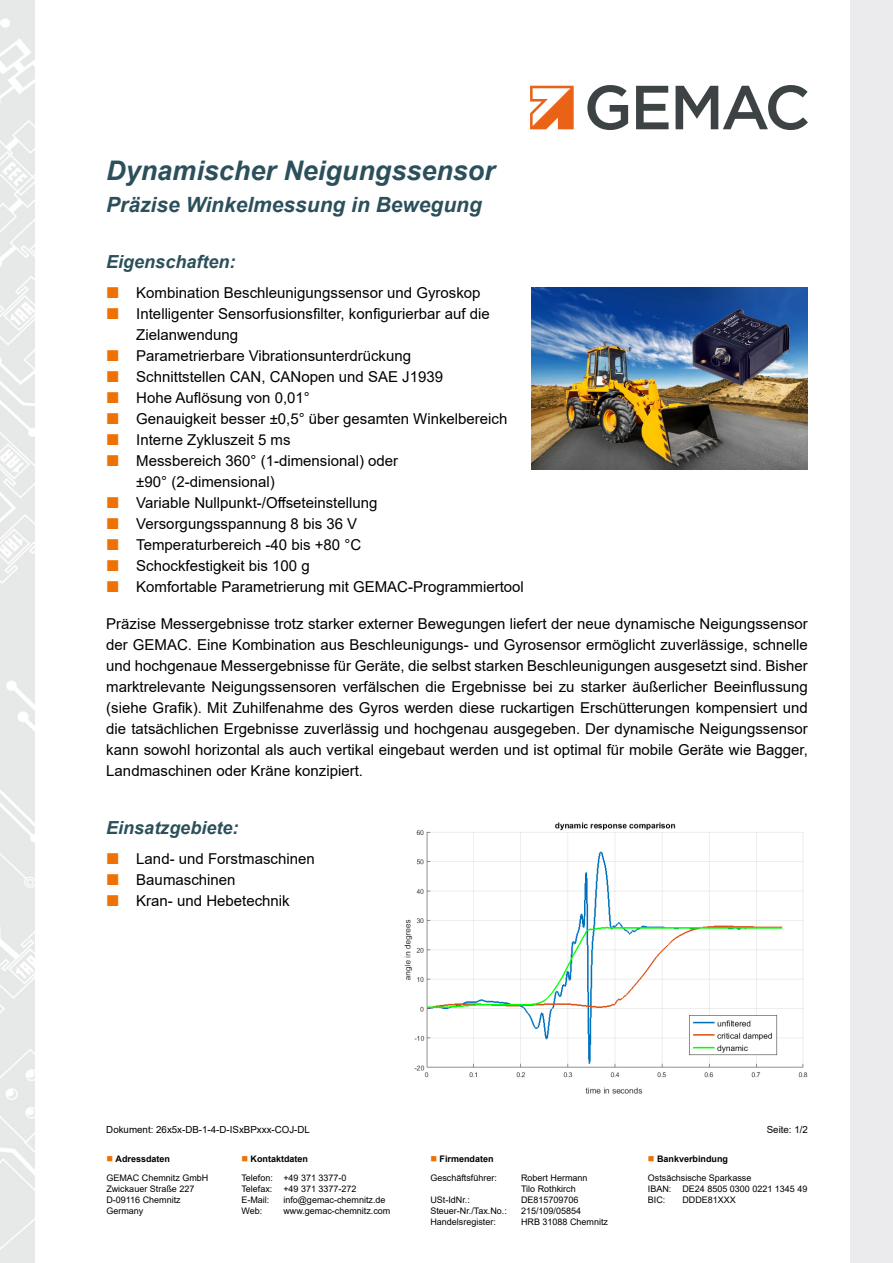
<style>
.page{position:relative;width:893px;height:1263px;background:#fff}
.page>*{position:absolute;margin:0;border:0;box-sizing:border-box;transform-origin:0 0}
.t1{font:italic 700 27px "Arial";color:#2c505b}
.t2{font:italic 700 21px "Arial";color:#2c505b}
.t3{font:italic 700 18px "Arial";color:#2c505b}
.t4{font:15px/21px "Arial";color:#000}
.t5{font:9.75px "Arial";color:#000}
.t6{font:9px "Arial";color:#000}
.t7{font:700 9px "Arial";color:#000}
.s1{color:#ee7203}
</style>
<div class="page">
<img style="left:0;top:0;width:35px;height:1263px">
<div style="left:850px;top:0;width:43px;height:1263px;background:#ebebee"></div>
<svg style="left:587px;top:85px;width:41px;height:45px"></svg>
<svg style="left:636px;top:86px;width:33px;height:43px"></svg>
<svg style="left:676px;top:85px;width:132px;height:45px"></svg>
<svg style="left:530px;top:86px;width:44px;height:43px"></svg>
<img style="left:404px;top:822px;width:404px;height:272px">
<img style="left:531px;top:287px;width:277px;height:183px">
<img style="left:691px;top:306px;width:101px;height:81px">
<h1 class="t1" style="left:106px;top:153px;width:390px">Dynamischer Neigungssensor</h1>
<h2 class="t2" style="left:106px;top:190px;width:377px">Präzise Winkelmessung in Bewegung</h2>
<p class="t3" style="left:106px;top:250px;width:131px">Eigenschaften:</p>
<p class="t4" style="left:136px;top:282px;width:389px">Kombination Beschleunigungssensor und Gyroskop Intelligenter Sensorfusionsfilter, konfigurierbar auf die Zielanwendung<br>Parametrierbare Vibrationsunterdrückung<br>Schnittstellen CAN, CANopen und SAE J1939<br>Hohe Auflösung von 0,01°<br>Genauigkeit besser ±0,5° über gesamten Winkelbereich Interne Zykluszeit 5 ms<br>Messbereich 360° (1-dimensional) oder<br>±90° (2-dimensional)<br>Variable Nullpunkt-/Offseteinstellung Versorgungsspannung 8 bis 36 V<br>Temperaturbereich -40 bis +80 °C<br>Schockfestigkeit bis 100 g<br>Komfortable Parametrierung mit GEMAC-Programmiertool</p>
<p class="t4" style="left:106px;top:613px;width:703px;text-align:justify">Präzise Messergebnisse trotz starker externer Bewegungen liefert der neue dynamische Neigungssensor der GEMAC. Eine Kombination aus Beschleunigungs- und Gyrosensor ermöglicht zuverlässige, schnelle und hochgenaue Messergebnisse für Geräte, die selbst starken Beschleunigungen ausgesetzt sind. Bisher marktrelevante Neigungssensoren verfälschen die Ergebnisse bei zu starker äußerlicher Beeinflussung (siehe Grafik). Mit Zuhilfenahme des Gyros werden diese ruckartigen Erschütterungen kompensiert und die tatsächlichen Ergebnisse zuverlässig und hochgenau ausgegeben. Der dynamische Neigungssensor kann sowohl horizontal als auch vertikal eingebaut werden und ist optimal für mobile Geräte wie Bagger, Landmaschinen oder Kräne konzipiert.</p>
<p class="t3" style="left:106px;top:815px;width:134px">Einsatzgebiete:</p>
<p class="t4" style="left:136px;top:848px;width:180px">Land- und Forstmaschinen<br>Baumaschinen<br>Kran- und Hebetechnik</p>
<p class="t5" style="left:106px;top:1123px;width:205px">Dokument: 26x5x-DB-1-4-D-ISxBPxxx-COJ-DL</p>
<p class="t5" style="left:767px;top:1123px;width:43px">Seite: 1/2</p>
<p class="t7" style="left:106px;top:1152px;width:65px"><span class="s1">■</span> Adressdaten</p>
<p class="t7" style="left:241px;top:1152px;width:68px"><span class="s1">■</span> Kontaktdaten</p>
<p class="t7" style="left:430px;top:1152px;width:65px"><span class="s1">■</span> Firmendaten</p>
<p class="t7" style="left:648px;top:1152px;width:82px"><span class="s1">■</span> Bankverbindung</p>
<p class="t6" style="left:106px;top:1172px;width:104px">GEMAC Chemnitz GmbH</p>
<p class="t6" style="left:241px;top:1172px;width:107px">Telefon: +49 371 3377-0</p>
<p class="t6" style="left:430px;top:1172px;width:68px">Geschäftsführer:</p>
<p class="t6" style="left:521px;top:1172px;width:68px">Robert Hermann</p>
<p class="t6" style="left:648px;top:1172px;width:105px">Ostsächsische Sparkasse</p>
<p class="t6" style="left:106px;top:1183px;width:90px">Zwickauer Straße 227</p>
<p class="t6" style="left:241px;top:1183px;width:117px">Telefax: +49 371 3377-272</p>
<p class="t6" style="left:521px;top:1183px;width:56px">Tilo Rothkirch</p>
<p class="t6" style="left:648px;top:1183px;width:161px">IBAN: DE24 8505 0300 0221 1345 49</p>
<p class="t6" style="left:106px;top:1193px;width:76px">D-09116 Chemnitz</p>
<p class="t6" style="left:241px;top:1193px;width:29px">E-Mail:</p>
<p class="t6" style="left:283px;top:1193px;width:104px">info@gemac-chemnitz.de</p>
<p class="t6" style="left:430px;top:1193px;width:41px">USt-IdNr.:</p>
<p class="t6" style="left:521px;top:1193px;width:59px">DE815709706</p>
<p class="t6" style="left:648px;top:1193px;width:19px">BIC:</p>
<p class="t6" style="left:682px;top:1193px;width:55px">DDDE81XXX</p>
<p class="t6" style="left:106px;top:1204px;width:39px">Germany</p>
<p class="t6" style="left:241px;top:1204px;width:22px">Web:</p>
<p class="t6" style="left:283px;top:1204px;width:109px">www.gemac-chemnitz.com</p>
<p class="t6" style="left:430px;top:1204px;width:78px">Steuer-Nr./Tax.No.:</p>
<p class="t6" style="left:521px;top:1204px;width:62px">215/109/05854</p>
<p class="t6" style="left:430px;top:1215px;width:67px">Handelsregister:</p>
<p class="t6" style="left:521px;top:1215px;width:89px">HRB 31088 Chemnitz</p>
</div>
